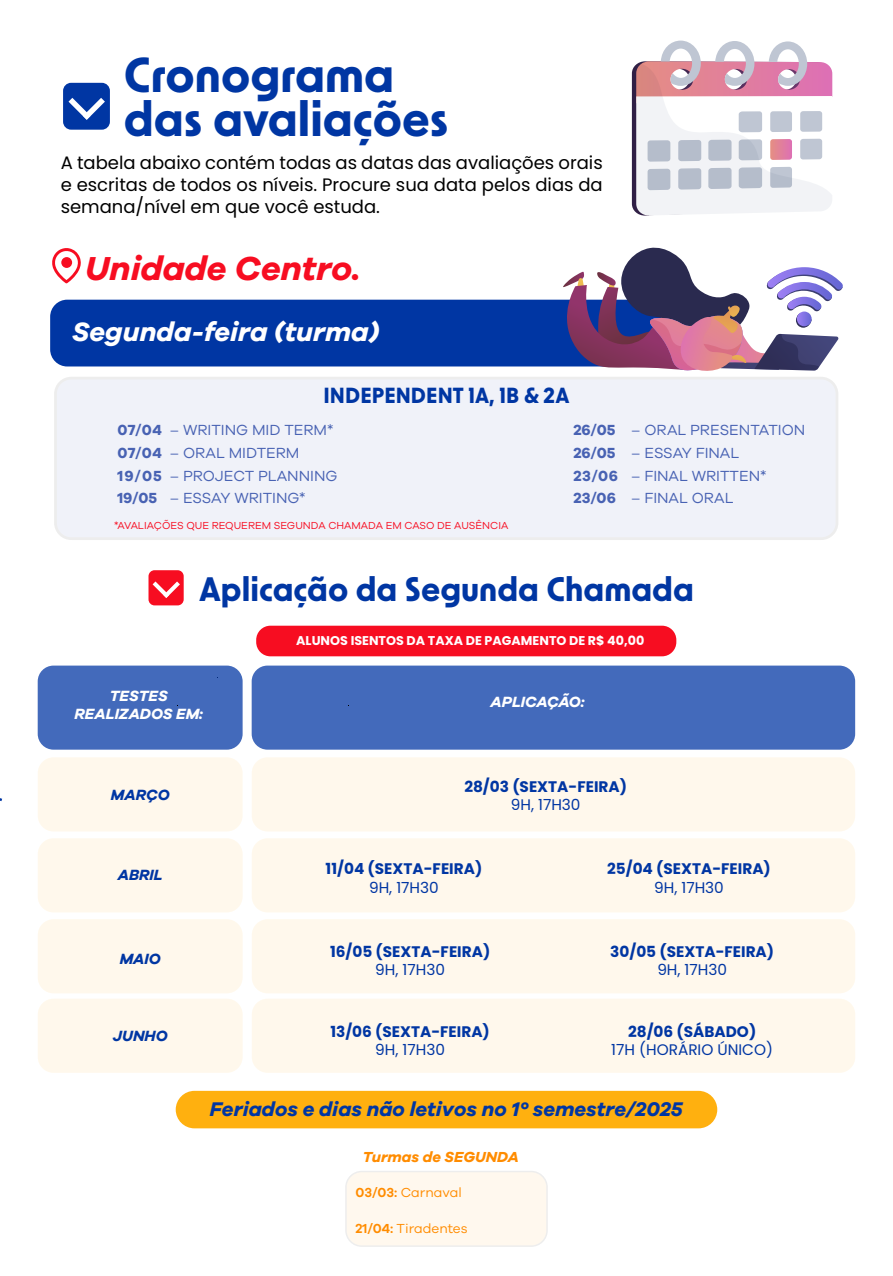
<style>
.page{position:relative;width:893px;height:1276px;background:#fff}
.page>*{position:absolute;margin:0;border:0;box-sizing:border-box;transform-origin:0 0}
.t1{font:700 46.5px/43.5px "New Order";color:#0036a3}
.t2{font:italic 700 34.2px "Galano Grotesque";color:#f70d21}
.t3{font:700 32.25px "New Order";color:#0036a3}
.t4{font:italic 700 27.3px "Galano Grotesque";color:#fff}
.t5{font:700 20.85px "New Order";color:#0036a3}
.t6{font:italic 700 20.4px "Galano Grotesque";color:#0036a3}
.t7{font:18px/21.6px "Poppins";color:#000;text-align:justify}
.t8{font:700 15.3px "Poppins";color:#0036a3}
.t9{font:15.3px "Poppins";color:#0036a3}
.t10{font:italic 700 15.3px/18.3px "Galano Grotesque";color:#fff;text-align:center}
.t11{font:italic 700 15.3px "Galano Grotesque";color:#0036a3}
.t12{font:15.15px "Galano Grotesque";color:#4862b3}
.t13{font:700 15.15px/22.6px "Galano Grotesque";letter-spacing:.015em;color:#4862b3;text-align:justify}
.t14{font:italic 700 15px "Galano Grotesque";color:#ff8c00}
.t15{font:13.5px "Galano Grotesque";color:#ff8c00}
.t16{font:700 12.75px "Poppins";color:#fff}
.t17{font:10.5px "Galano Grotesque";color:#f70d21}
.s1{font-weight:600}
</style>
<div class="page">
<div style="left:63px;top:83px;width:47px;height:47px;background:#0036a3;border-radius:8px"></div>
<svg style="left:69px;top:98px;width:36px;height:22px"></svg>
<svg style="left:632px;top:40px;width:200px;height:176px"></svg>
<div style="left:50px;top:300px;width:625px;height:66px;background:#0036a3;border-radius:17px"></div>
<svg style="left:560px;top:247px;width:283px;height:124px"></svg>
<svg style="left:52px;top:248px;width:29px;height:35px"></svg>
<div style="left:61px;top:257px;width:11px;height:11px;background:#f70d21;border-radius:50%"></div>
<div style="left:55px;top:378px;width:782px;height:161px;background:#f0f2f9;border-radius:16px"></div>
<div style="left:54px;top:377px;width:784px;height:163px;border:3px solid #1d1d1b;border-radius:16px"></div>
<div style="left:252px;top:998px;width:603px;height:75px;background:#fff8ec;border-radius:16px"></div>
<div style="left:38px;top:665px;width:205px;height:84px;background:#436abb;border-radius:16px"></div>
<div style="left:38px;top:757px;width:205px;height:74px;background:#fff8ec;border-radius:16px"></div>
<div style="left:38px;top:838px;width:205px;height:74px;background:#fff8ec;border-radius:16px"></div>
<div style="left:38px;top:919px;width:205px;height:74px;background:#fff8ec;border-radius:16px"></div>
<div style="left:252px;top:665px;width:603px;height:84px;background:#436abb;border-radius:16px"></div>
<div style="left:252px;top:757px;width:603px;height:74px;background:#fff8ec;border-radius:16px"></div>
<div style="left:252px;top:838px;width:603px;height:74px;background:#fff8ec;border-radius:16px"></div>
<div style="left:252px;top:919px;width:603px;height:74px;background:#fff8ec;border-radius:16px"></div>
<div style="left:38px;top:998px;width:205px;height:75px;background:#fff8ec;border-radius:16px"></div>
<div style="left:256px;top:625px;width:420px;height:31px;background:#f70d21;border-radius:14px"></div>
<div style="left:149px;top:570px;width:35px;height:35px;background:#f70d21;border-radius:6px"></div>
<svg style="left:153px;top:581px;width:27px;height:17px"></svg>
<div style="left:346px;top:1171px;width:201px;height:75px;background:#fff8ee;border-radius:16px"></div>
<div style="left:345px;top:1170px;width:203px;height:77px;border:2px solid #1d1d1b;border-radius:16px"></div>
<div style="left:176px;top:1091px;width:541px;height:37px;background:#ffb00f;border-radius:19px"></div>
<h1 class="t1" style="left:124px;top:52px;width:326px">Cronograma das avaliações</h1>
<p class="t7" style="left:61px;top:152px;width:544px">A tabela abaixo contém todas as datas das avaliações orais e escritas de todos os níveis. Procure sua data pelos dias da semana/nível em que você estuda.</p>
<h2 class="t2" style="left:85px;top:247px;width:277px">Unidade Centro.</h2>
<h3 class="t4" style="left:72px;top:315px;width:309px">Segunda-feira (turma)</h3>
<p class="t5" style="left:324px;top:382px;width:247px">INDEPENDENT 1A, 1B &amp; 2A</p>
<p class="t13" style="left:117px;top:418px;width:46px">07/04<br>07/04<br>19/05<br>19/05</p>
<p class="t13" style="left:573px;top:418px;width:46px;text-align:left">26/05<br>26/05<br>23/06<br>23/06</p>
<p class="t12" style="left:170px;top:421px;width:165px">– WRITING MID TERM*</p>
<p class="t12" style="left:170px;top:444px;width:131px">– ORAL MIDTERM</p>
<p class="t12" style="left:170px;top:466px;width:169px">– PROJECT PLANNING</p>
<p class="t12" style="left:170px;top:489px;width:137px">– ESSAY WRITING*</p>
<p class="t17" style="left:114px;top:519px;width:396px">*AVALIAÇÕES QUE REQUEREM SEGUNDA CHAMADA EM CASO DE AUSÊNCIA</p>
<p class="t12" style="left:631px;top:421px;width:176px">– ORAL PRESENTATION</p>
<p class="t12" style="left:631px;top:444px;width:109px">– ESSAY FINAL</p>
<p class="t12" style="left:631px;top:466px;width:137px">– FINAL WRITTEN*</p>
<p class="t12" style="left:631px;top:489px;width:104px">– FINAL ORAL</p>
<h3 class="t3" style="left:199px;top:568px;width:496px">Aplicação da Segunda Chamada</h3>
<p class="t16" style="left:296px;top:633px;width:350px">ALUNOS ISENTOS DA TAXA DE PAGAMENTO DE R$ 40,00</p>
<p class="t10" style="left:74px;top:686px;width:130px">TESTES<br>REALIZADOS EM:</p>
<p class="t10" style="left:491px;top:692px;width:96px">APLICAÇÃO:</p>
<p class="t11" style="left:111px;top:785px;width:60px">MARÇO</p>
<p class="t11" style="left:118px;top:865px;width:46px">ABRIL</p>
<p class="t11" style="left:120px;top:949px;width:43px">MAIO</p>
<p class="t11" style="left:113px;top:1026px;width:56px">JUNHO</p>
<p class="t8" style="left:464px;top:777px;width:164px">28/03 (SEXTA-FEIRA)</p>
<p class="t9" style="left:511px;top:796px;width:71px">9H, 17H30</p>
<p class="t8" style="left:326px;top:860px;width:158px">11/04 (SEXTA-FEIRA)</p>
<p class="t9" style="left:369px;top:878px;width:71px">9H, 17H30</p>
<p class="t8" style="left:607px;top:860px;width:165px">25/04 (SEXTA-FEIRA)</p>
<p class="t9" style="left:654px;top:878px;width:71px">9H, 17H30</p>
<p class="t8" style="left:330px;top:943px;width:162px">16/05 (SEXTA-FEIRA)</p>
<p class="t9" style="left:375px;top:961px;width:71px">9H, 17H30</p>
<p class="t8" style="left:610px;top:943px;width:165px">30/05 (SEXTA-FEIRA)</p>
<p class="t9" style="left:657px;top:961px;width:71px">9H, 17H30</p>
<p class="t8" style="left:330px;top:1022px;width:161px">13/06 (SEXTA-FEIRA)</p>
<p class="t9" style="left:375px;top:1040px;width:71px">9H, 17H30</p>
<p class="t8" style="left:628px;top:1022px;width:130px">28/06 (SÁBADO)</p>
<p class="t9" style="left:611px;top:1040px;width:163px">17H (HORÁRIO ÚNICO)</p>
<p class="t6" style="left:210px;top:1096px;width:475px">Feriados e dias não letivos no 1º semestre/2025</p>
<p class="t14" style="left:363px;top:1147px;width:157px">Turmas de SEGUNDA</p>
<p class="t15" style="left:355px;top:1184px;width:108px"><span class="s1">03/03:</span> Carnaval</p>
<p class="t15" style="left:355px;top:1220px;width:114px"><span class="s1">21/04:</span> Tiradentes</p>
</div>
